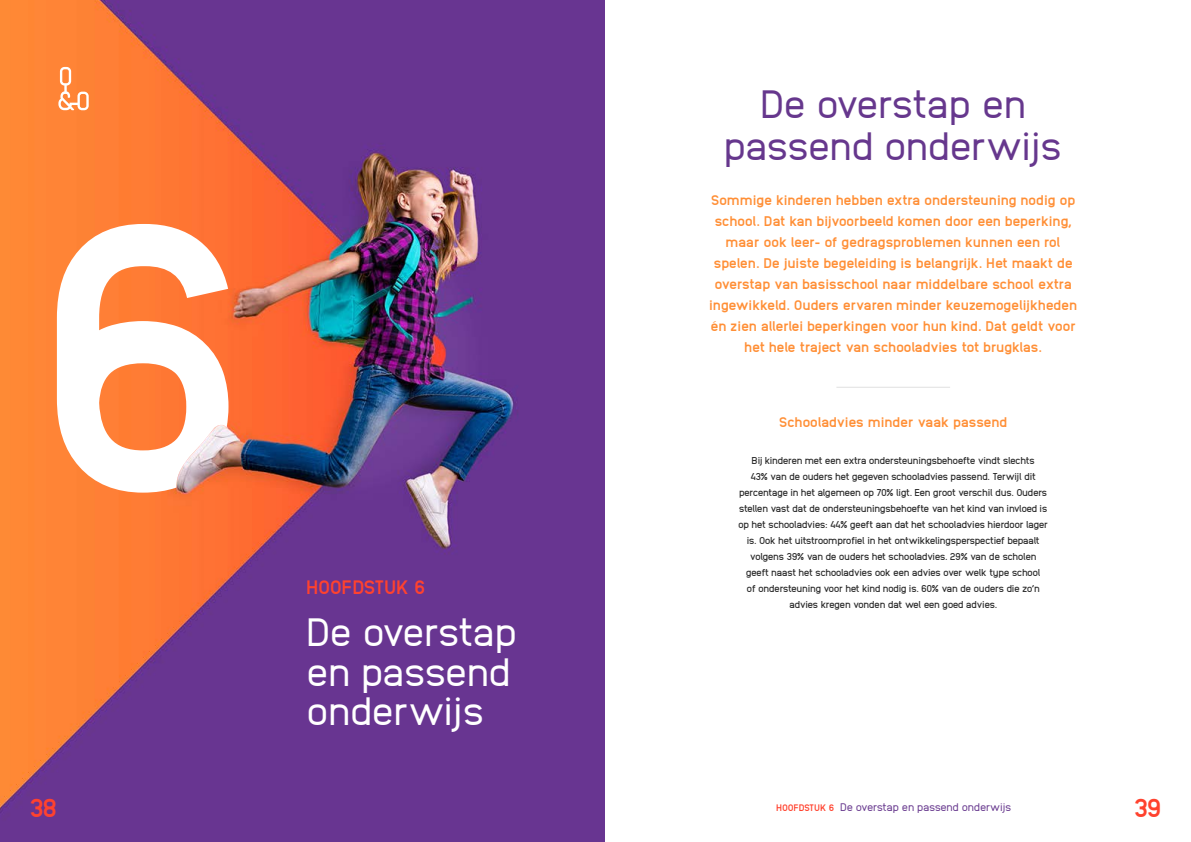
<style>
.page{position:relative;width:1191px;height:842px;background:#fff}
.page>*{position:absolute;margin:0;border:0;box-sizing:border-box;transform-origin:0 0}
.t1{font:39.5px/39.9px "Anodina";letter-spacing:-.03em;color:#fff}
.t2{font:39.5px/41.9px "Anodina";letter-spacing:-.03em;color:#66378d;text-align:center}
.t3{font:800 26px "Anodina";color:#ff422e}
.t4{font:800 19.4px "Anodina";letter-spacing:-.025em;color:#ff422e}
.t5{font:800 14px/21px "Anodina";letter-spacing:-.03em;color:#ff8f36;text-align:center}
.t6{font:11px "Anodina";letter-spacing:-.03em;color:#66378d}
.t7{font:700 10px/16px "Anodina";letter-spacing:-.05em;color:#2b2b2b;text-align:center}
.s1{font-weight:800;font-size:9.4px;color:#ff422e}
</style>
<div class="page">
<img style="left:0;top:0;width:604px;height:842px">
<svg style="left:57px;top:224px;width:171px;height:269px"></svg>
<hr style="left:836px;top:387px;width:114px;height:1px;background:#e0e0e0">
<svg style="left:58px;top:67px;width:31px;height:43px"></svg>
<h1 class="t2" style="left:724px;top:82px;width:340px">De overstap en passend onderwijs</h1>
<h3 class="t4" style="left:306px;top:573px;width:121px">HOOFDSTUK 6</h3>
<h1 class="t1" style="left:306px;top:610px;width:213px">De overstap en passend onderwijs</h1>
<p class="t5" style="left:709px;top:189px;width:370px">Sommige kinderen hebben extra ondersteuning nodig op school. Dat kan bijvoorbeeld komen door een beperking, maar ook leer- of gedragsproblemen kunnen een rol spelen. De juiste begeleiding is belangrijk. Het maakt de overstap van basisschool naar middelbare school extra ingewikkeld. Ouders ervaren minder keuzemogelijkheden én zien allerlei beperkingen voor hun kind. Dat geldt voor het hele traject van schooladvies tot brugklas.</p>
<h3 class="t5" style="left:779px;top:411px;width:230px">Schooladvies minder vaak passend</h3>
<p class="t7" style="left:738px;top:452px;width:311px">Bij kinderen met een extra ondersteuningsbehoefte vindt slechts<br>43% van de ouders het gegeven schooladvies passend. Terwijl dit percentage in het algemeen op 70% ligt. Een groot verschil dus. Ouders stellen vast dat de ondersteuningsbehoefte van het kind van invloed is op het schooladvies: 44% geeft aan dat het schooladvies hierdoor lager is. Ook het uitstroomprofiel in het ontwikkelingsperspectief bepaalt volgens 39% van de ouders het schooladvies. 29% van de scholen geeft naast het schooladvies ook een advies over welk type school<br>of ondersteuning voor het kind nodig is. 60% van de ouders die zo’n advies kregen vonden dat wel een goed advies.</p>
<h2 class="t3" style="left:29px;top:789px;width:30px">38</h2>
<p class="t6" style="left:776px;top:799px;width:237px"><span class="s1">HOOFDSTUK 6</span> De overstap en passend onderwijs</p>
<h2 class="t3" style="left:1133px;top:789px;width:30px">39</h2>
</div>
